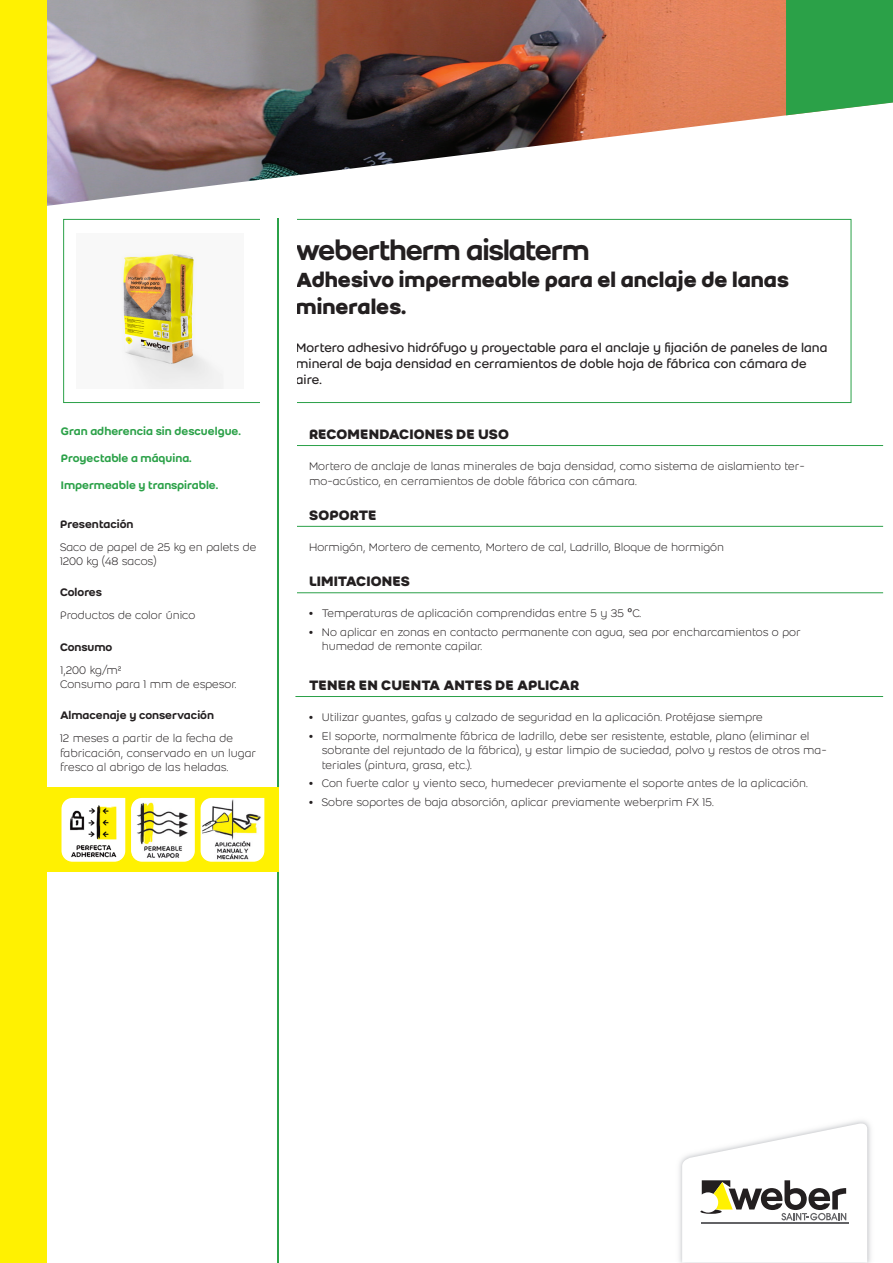
<style>
.page{position:relative;width:893px;height:1263px;background:#fff}
.page>*{position:absolute;margin:0;border:0;box-sizing:border-box;transform-origin:0 0}
.A-Product_Name{font:30px "Weber Name";color:#231f20}
.A-Short_description{font:700 22.5px/27px "Weber";color:#231f20}
.Long_name{font:700 15px "Weber";letter-spacing:.01em;color:#231f20}
.A-Product_Descriptio{font:13.5px/16.2px "Weber";color:#231f20}
.Values_2{font:300 12px/14.4px "Weber";color:#231f20}
.Value{font:300 12px/14.4px "Weber";color:#231f20}
.li_1{font:500 12px "Weber";color:#2ba148}
.Static_Presentation{font:500 12px "Weber";color:#231f20}
.s1{font-weight:700}
.s2{font-family:"Public Sans";font-weight:500}
</style>
<div class="page">
<hr style="left:277px;top:1075px;width:2px;height:188px;background:#2ba148">
<img style="left:46px;top:0;width:743px;height:212px">
<hr style="left:295px;top:445px;width:588px;height:1px;background:#2ba148">
<hr style="left:295px;top:526px;width:588px;height:1px;background:#2ba148">
<hr style="left:295px;top:592px;width:588px;height:1px;background:#2ba148">
<hr style="left:295px;top:696px;width:588px;height:1px;background:#2ba148">
<img style="left:122px;top:253px;width:101px;height:135px">
<div style="left:63px;top:219px;width:788px;height:184px;border:1px solid #2ba148"></div>
<div style="left:260px;top:218px;width:36px;height:389px;background:#fff"></div>
<hr style="left:277px;top:218px;width:2px;height:990px;background:#2ba148">
<div style="left:46px;top:787px;width:233px;height:85px;background:#fff101"></div>
<img style="left:62px;top:798px;width:63px;height:64px">
<img style="left:131px;top:798px;width:64px;height:64px">
<img style="left:201px;top:798px;width:63px;height:64px">
<div style="left:0;top:0;width:46px;height:1263px;background:#fff101"></div>
<div style="left:786px;top:0;width:107px;height:115px;background:#2ba148"></div>
<img style="left:679px;top:1120px;width:192px;height:143px">
<svg style="left:682px;top:1122px;width:185px;height:140px"></svg>
<p class="li_1" style="left:61px;top:422px;width:182px">Gran adherencia sin descuelgue.</p>
<p class="li_1" style="left:61px;top:450px;width:132px">Proyectable a máquina.</p>
<p class="li_1" style="left:61px;top:477px;width:159px">Impermeable y transpirable.</p>
<p class="Static_Presentation" style="left:60px;top:515px;width:75px">Presentación</p>
<p class="Value" style="left:60px;top:539px;width:198px">Saco de papel de 25 kg en palets de<br>1200 kg (48 sacos)</p>
<p class="Static_Presentation" style="left:60px;top:584px;width:43px">Colores</p>
<p class="Values_2" style="left:60px;top:608px;width:137px">Productos de color único</p>
<p class="Static_Presentation" style="left:60px;top:638px;width:54px">Consumo</p>
<p class="Value" style="left:61px;top:662px;width:62px">1,200 kg/m²</p>
<p class="Values_2" style="left:60px;top:677px;width:178px">Consumo para 1 mm de espesor.</p>
<p class="Static_Presentation" style="left:60px;top:707px;width:156px">Almacenaje y conservación</p>
<p class="Value" style="left:60px;top:731px;width:198px">12 meses a partir de la fecha de fabricación, conservado en un lugar fresco al abrigo de las heladas.</p>
<p class="A-Product_Name" style="left:296px;top:228px;width:295px">webertherm aislaterm</p>
<p class="A-Short_description" style="left:296px;top:266px;width:495px">Adhesivo impermeable para el anclaje de lanas minerales.</p>
<p class="A-Product_Descriptio" style="left:296px;top:339px;width:533px">Mortero adhesivo hidrófugo y proyectable para el anclaje y fijación de paneles de lana mineral de baja densidad en cerramientos de doble hoja de fábrica con cámara de aire.</p>
<p class="Long_name" style="left:309px;top:422px;width:201px">RECOMENDACIONES DE USO</p>
<p class="Values_2" style="left:309px;top:459px;width:497px">Mortero de anclaje de lanas minerales de baja densidad, como sistema de aislamiento ter&shy;mo-acústico, en cerramientos de doble fábrica con cámara.</p>
<p class="Long_name" style="left:309px;top:503px;width:69px">SOPORTE</p>
<p class="Values_2" style="left:309px;top:540px;width:416px">Hormigón, Mortero de cemento, Mortero de cal, Ladrillo, Bloque de hormigón</p>
<p class="Long_name" style="left:309px;top:570px;width:102px">LIMITACIONES</p>
<p class="Values_2" style="left:309px;top:606px;width:334px"><span class="s1">•</span> Temperaturas de aplicación comprendidas entre 5 y 35 <span class="s2">º</span>C.</p>
<p class="Values_2" style="left:322px;top:625px;width:480px;text-indent:-13px"><span class="s1">•</span> No aplicar en zonas en contacto permanente con agua, sea por encharcamientos o por humedad de remonte capilar.</p>
<p class="Long_name" style="left:309px;top:673px;width:272px">TENER EN CUENTA ANTES DE APLICAR</p>
<p class="Values_2" style="left:309px;top:710px;width:455px"><span class="s1">•</span> Utilizar guantes, gafas y calzado de seguridad en la aplicación. Protéjase siempre</p>
<p class="Values_2" style="left:322px;top:728px;width:506px;text-indent:-13px"><span class="s1">•</span> El soporte, normalmente fábrica de ladrillo, debe ser resistente, estable, plano (eliminar el sobrante del rejuntado de la fábrica), y estar limpio de suciedad, polvo y restos de otros ma&shy;teriales (pintura, grasa, etc.).</p>
<p class="Values_2" style="left:309px;top:776px;width:500px"><span class="s1">•</span> Con fuerte calor y viento seco, humedecer previamente el soporte antes de la aplicación.</p>
<p class="Values_2" style="left:309px;top:794px;width:406px"><span class="s1">•</span> Sobre soportes de baja absorción, aplicar previamente weberprim FX 15.</p>
</div>
